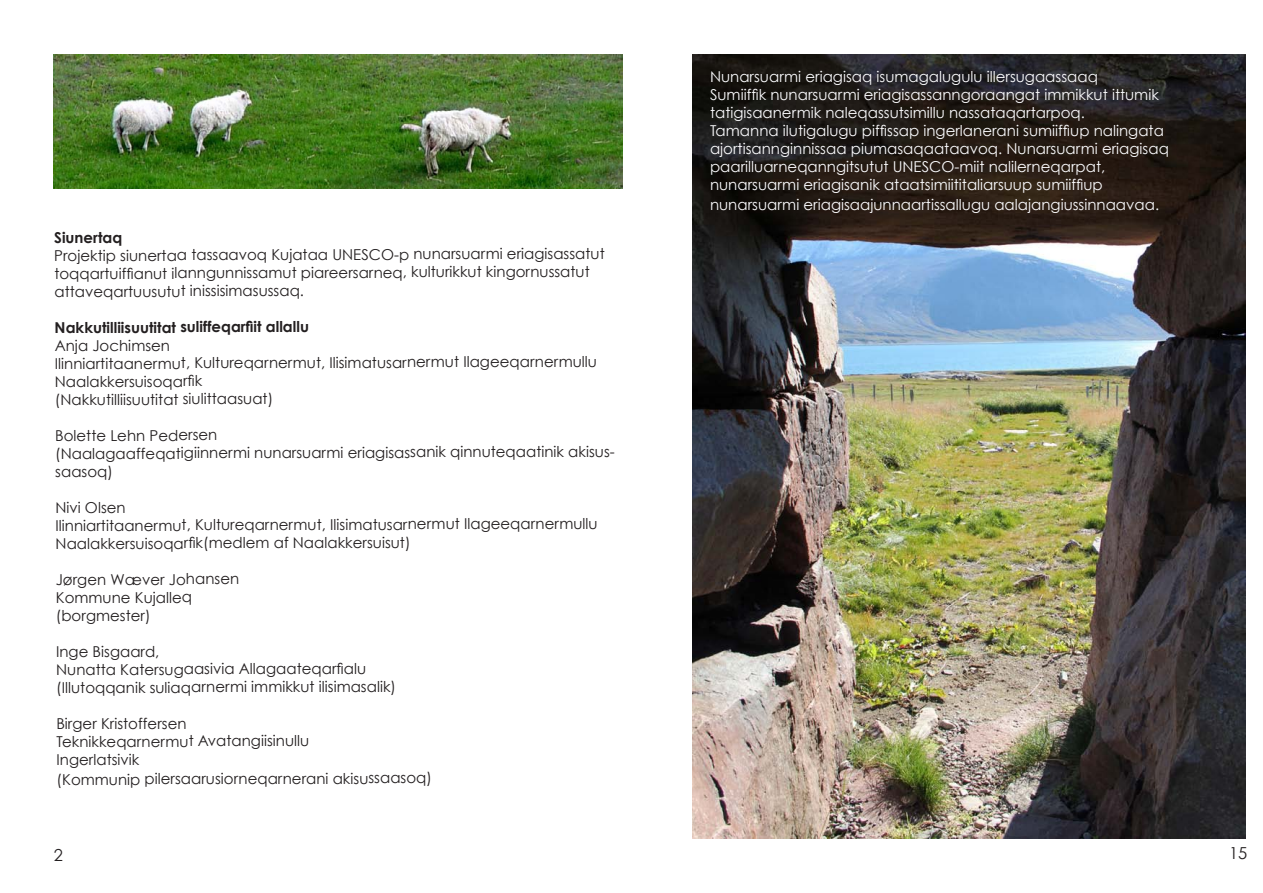
<style>
.page{position:relative;width:1263px;height:893px;background:#fff}
.page>*{position:absolute;margin:0;border:0;box-sizing:border-box;transform-origin:0 0}
.t1{font:16.5px "Century Gothic";color:#231f20}
.t2{font:15px/18.3px "Century Gothic";letter-spacing:-.005em;color:#231f20}
.t3{font:15px "Century Gothic";color:#fbfbfd}
.t4{font:700 15px "Century Gothic";letter-spacing:-.005em;color:#231f20}
</style>
<div class="page">
<img style="left:54px;top:54px;width:568px;height:135px">
<img style="left:692px;top:54px;width:553px;height:785px">
<p class="t4" style="left:54px;top:228px;width:70px">Siunertaq</p>
<p class="t2" style="left:54px;top:245px;width:552px">Projektip siunertaa tassaavoq Kujataa UNESCO-p nunarsuarmi eriagisassatut toqqartuiffianut ilanngunnissamut piareersarneq, kulturikkut kingornussatut attaveqartuusutut inissisimasussaq.</p>
<p class="t4" style="left:55px;top:318px;width:256px">Nakkutilliisuutitat suliffeqarfiit allallu</p>
<p class="t2" style="left:55px;top:336px;width:117px">Anja Jochimsen</p>
<p class="t2" style="left:55px;top:353px;width:544px;line-height:18.8px">Ilinniartitaanermut, Kultureqarnermut, Ilisimatusarnermut Ilageeqarnermullu<br>Naalakkersuisoqarfik</p>
<p class="t2" style="left:55px;top:390px;width:220px">(Nakkutilliisuutitat siulittaasuat)</p>
<p class="t2" style="left:55px;top:426px;width:164px">Bolette Lehn Pedersen</p>
<p class="t2" style="left:55px;top:442px;width:561px;line-height:19.2px">(Naalagaaffeqatigiinnermi nunarsuarmi eriagisassanik qinnuteqaatinik akisus&shy;saasoq)</p>
<p class="t2" style="left:55px;top:498px;width:72px">Nivi Olsen</p>
<p class="t2" style="left:55px;top:515px;width:544px">Ilinniartitaanermut, Kultureqarnermut, Ilisimatusarnermut Ilageeqarnermullu<br>Naalakkersuisoqarfik(medlem af Naalakkersuisut)</p>
<p class="t2" style="left:56px;top:570px;width:185px">Jørgen Wæver Johansen</p>
<p class="t2" style="left:56px;top:588px;width:138px">Kommune Kujalleq</p>
<p class="t2" style="left:56px;top:606px;width:96px">(borgmester)</p>
<p class="t2" style="left:56px;top:642px;width:105px">Inge Bisgaard,</p>
<p class="t2" style="left:56px;top:660px;width:312px">Nunatta Katersugaasivia Allagaateqarfialu</p>
<p class="t2" style="left:56px;top:677px;width:341px">(Illutoqqanik suliaqarnermi immikkut ilisimasalik)</p>
<p class="t2" style="left:56px;top:714px;width:132px">Birger Kristoffersen</p>
<p class="t2" style="left:56px;top:732px;width:254px">Teknikkeqarnermut Avatangiisinullu</p>
<p class="t2" style="left:57px;top:750px;width:84px">Ingerlatsivik</p>
<p class="t2" style="left:57px;top:769px;width:377px">(Kommunip pilersaarusiorneqarnerani akisussaasoq)</p>
<p class="t3" style="left:710px;top:68px;width:389px">Nunarsuarmi eriagisaq isumagalugulu illersugaassaaq</p>
<p class="t3" style="left:710px;top:86px;width:450px">Sumiiffik nunarsuarmi eriagisassanngoraangat immikkut ittumik</p>
<p class="t3" style="left:710px;top:104px;width:376px">tatigisaanermik naleqassutsimillu nassataqartarpoq.</p>
<p class="t3" style="left:710px;top:122px;width:455px">Tamanna ilutigalugu piffissap ingerlanerani sumiiffiup nalingata</p>
<p class="t3" style="left:710px;top:140px;width:460px">ajortisannginnissaa piumasaqaataavoq. Nunarsuarmi eriagisaq</p>
<p class="t3" style="left:710px;top:158px;width:397px">paarilluarneqanngitsutut UNESCO-miit nalilerneqarpat,</p>
<p class="t3" style="left:710px;top:176px;width:394px">nunarsuarmi eriagisanik ataatsimiititaliarsuup sumiiffiup</p>
<p class="t3" style="left:710px;top:195px;width:451px">nunarsuarmi eriagisaajunnaartissallugu aalajangiussinnaavaa.</p>
<p class="t1" style="left:54px;top:845px;width:11px">2</p>
<p class="t1" style="left:1229px;top:842px;width:20px">15</p>
</div>
